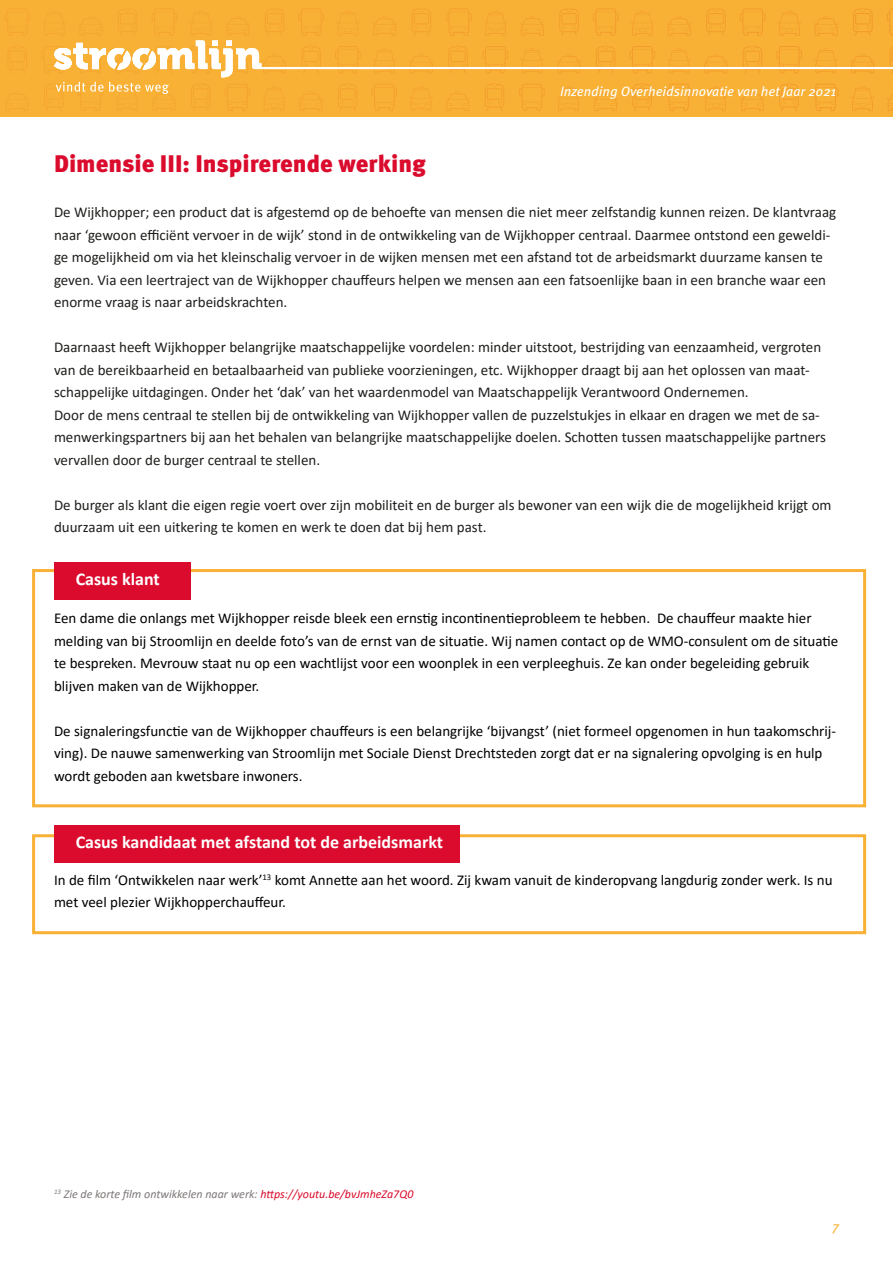
<style>
.page{position:relative;width:893px;height:1263px;background:#fff}
.page>*{position:absolute;margin:0;border:0;box-sizing:border-box;transform-origin:0 0}
.t1{font:900 24px "Meta Pro";color:#db0b2d}
.t2{font:700 18px "Calibri";color:#fff}
.t3{font:15px/22.5px "Calibri";color:#1e1e1c}
.t4{font:15px/22.5px "Calibri";color:#000}
.t5{font:italic 13.5px "Meta Pro";color:#fff}
.t6{font:italic 13.5px "Meta Pro";color:#f8b134}
.t7{font:italic 12px "Calibri";color:#7b7776}
.s1{color:#db0b2d}
</style>
<div class="page">
<div style="left:0;top:0;width:893px;height:636px;background:#f8b134"></div>
<img style="left:265px;top:8px;width:608px;height:28px">
<img style="left:887px;top:8px;width:6px;height:28px">
<img style="left:446px;top:8px;width:319px;height:28px">
<img style="left:593px;top:94px;width:171px;height:17px">
<svg style="left:54px;top:40px;width:839px;height:54px"></svg>
<div style="left:0;top:117px;width:893px;height:561px;background:#fff"></div>
<div style="left:32px;top:569px;width:834px;height:238px;border:3px solid #f8b134"></div>
<div style="left:54px;top:562px;width:136px;height:37px;background:#db0b2d"></div>
<div style="left:32px;top:834px;width:834px;height:100px;border:3px solid #f8b134"></div>
<div style="left:54px;top:825px;width:405px;height:37px;background:#db0b2d"></div>
<p class="t5" style="left:560px;top:83px;width:278px">Inzending Overheidsinnovatie van het Jaar 2021</p>
<p class="t1" style="left:54px;top:149px;width:373px">Dimensie III: Inspirerende werking</p>
<p class="t3" style="left:54px;top:201px;width:784px">De Wijkhopper; een product dat is afgestemd op de behoefte van mensen die niet meer zelfstandig kunnen reizen. De klantvraag naar ‘gewoon efficiënt vervoer in de wijk’ stond in de ontwikkeling van de Wijkhopper centraal. Daarmee ontstond een geweldi&shy;ge mogelijkheid om via het kleinschalig vervoer in de wijken mensen met een afstand tot de arbeidsmarkt duurzame kansen te geven. Via een leertraject van de Wijkhopper chauffeurs helpen we mensen aan een fatsoenlijke baan in een branche waar een enorme vraag is naar arbeidskrachten.</p>
<p class="t3" style="left:54px;top:336px;width:769px">Daarnaast heeft Wijkhopper belangrijke maatschappelijke voordelen: minder uitstoot, bestrijding van eenzaamheid, vergroten van de bereikbaarheid en betaalbaarheid van publieke voorzieningen, etc. Wijkhopper draagt bij aan het oplossen van maat&shy;schappelijke uitdagingen. Onder het ‘dak’ van het waardenmodel van Maatschappelijk Verantwoord Ondernemen.</p>
<p class="t3" style="left:54px;top:403px;width:774px">Door de mens centraal te stellen bij de ontwikkeling van Wijkhopper vallen de puzzelstukjes in elkaar en dragen we met de sa&shy;menwerkingspartners bij aan het behalen van belangrijke maatschappelijke doelen. Schotten tussen maatschappelijke partners vervallen door de burger centraal te stellen.</p>
<p class="t3" style="left:54px;top:493px;width:779px">De burger als klant die eigen regie voert over zijn mobiliteit en de burger als bewoner van een wijk die de mogelijkheid krijgt om duurzaam uit een uitkering te komen en werk te doen dat bij hem past.</p>
<p class="t2" style="left:76px;top:566px;width:86px">Casus klant</p>
<p class="t4" style="left:54px;top:606px;width:786px">Een dame die onlangs met Wijkhopper reisde bleek een ernstig incontinentieprobleem te hebben. De chauffeur maakte hier melding van bij Stroomlijn en deelde foto’s van de ernst van de situatie. Wij namen contact op de WMO-consulent om de situatie te bespreken. Mevrouw staat nu op een wachtlijst voor een woonplek in een verpleeghuis. Ze kan onder begeleiding gebruik blijven maken van de Wijkhopper.</p>
<p class="t4" style="left:54px;top:719px;width:784px">De signaleringsfunctie van de Wijkhopper chauffeurs is een belangrijke ‘bijvangst’ (niet formeel opgenomen in hun taakomschrij&shy;ving). De nauwe samenwerking van Stroomlijn met Sociale Dienst Drechtsteden zorgt dat er na signalering opvolging is en hulp wordt geboden aan kwetsbare inwoners.</p>
<p class="t2" style="left:76px;top:829px;width:369px">Casus kandidaat met afstand tot de arbeidsmarkt</p>
<p class="t4" style="left:54px;top:868px;width:780px">In de film ‘Ontwikkelen naar werk’<sup>13</sup> komt Annette aan het woord. Zij kwam vanuit de kinderopvang langdurig zonder werk. Is nu met veel plezier Wijkhopperchauffeur.</p>
<p class="t7" style="left:54px;top:1185px;width:361px"><sup>13</sup> Zie de korte film ontwikkelen naar werk: <span class="s1">https://youtu.be/bvJmheZa7Q0</span></p>
<p class="t6" style="left:832px;top:1217px;width:8px">7</p>
</div>
